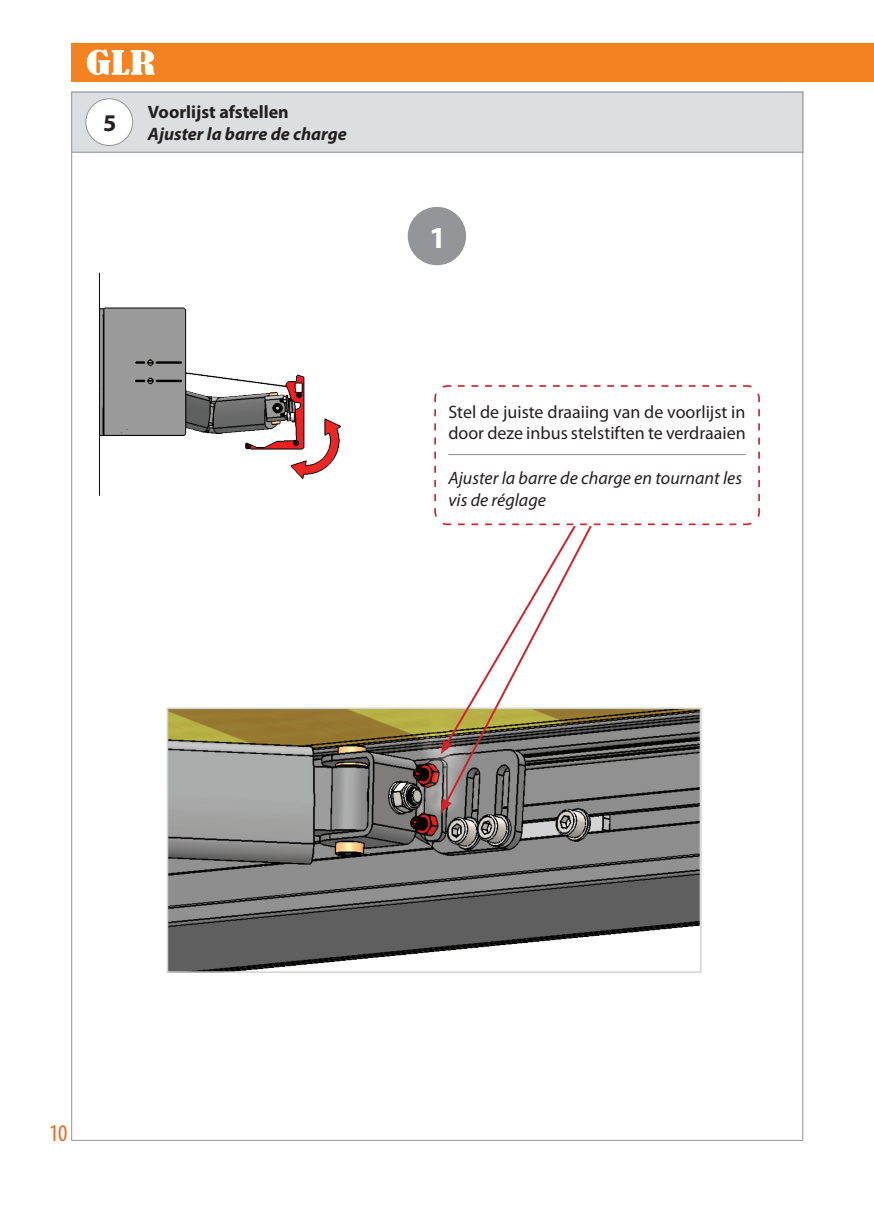
<style>
.page{position:relative;width:874px;height:1225px;background:#fff}
.page>*{position:absolute;margin:0;border:0;box-sizing:border-box;transform-origin:0 0}
.t1{font:700 30.6px "Myriad Pro";color:#fff}
.t2{font:condensed 24px "Myriad Pro";color:#f36421}
.t3{font:700 24px "Myriad Pro";color:#231f20}
.t4{font:18px "Myriad Pro";color:#231f20}
.t5{font:italic 18px/21.6px "Myriad Pro";color:#231f20}
.t6{font:italic 700 18px "Myriad Pro";color:#231f20}
.t7{font:700 18px "Myriad Pro";color:#231f20}
</style>
<div class="page">
<div style="left:71px;top:43px;width:802px;height:39px;background:#f58220"></div>
<svg style="left:87px;top:50px;width:67px;height:25px"></svg>
<div style="left:71px;top:92px;width:731px;height:61px;background:#dddee2"></div>
<hr style="left:71px;top:152px;width:731px;height:1px;background:#939598">
<img style="left:170px;top:710px;width:528px;height:260px">
<div style="left:167px;top:707px;width:534px;height:266px;border:2px solid #d1d2d4"></div>
<img style="left:99px;top:272px;width:242px;height:224px">
<svg style="left:440px;top:526px;width:262px;height:287px"></svg>
<svg style="left:434px;top:385px;width:326px;height:141px"></svg>
<div style="left:407px;top:206px;width:59px;height:60px;background:#939598;border-radius:50%"></div>
<div style="left:406px;top:206px;width:61px;height:60px;border:1px solid #fff;border-radius:50%"></div>
<div style="left:86px;top:99px;width:47px;height:46px;background:#fff;border-radius:50%"></div>
<div style="left:85px;top:98px;width:48px;height:48px;border:1px solid #939598;border-radius:50%"></div>
<p class="t3" style="left:103px;top:107px;width:15px">5</p>
<p class="t7" style="left:148px;top:100px;width:142px">Voorlijst afstellen</p>
<p class="t6" style="left:148px;top:122px;width:200px">Ajuster la barre de charge</p>
<p class="t1" style="left:429px;top:217px;width:19px">1</p>
<p class="t4" style="left:448px;top:401px;width:298px">Stel de juiste draaiing van de voorlijst in</p>
<p class="t4" style="left:448px;top:422px;width:299px">door deze inbus stelstiften te verdraaien</p>
<p class="t5" style="left:448px;top:467px;width:295px">Ajuster la barre de charge en tournant les vis de réglage</p>
<p class="t2" style="left:49px;top:1118px;width:20px">10</p>
</div>
